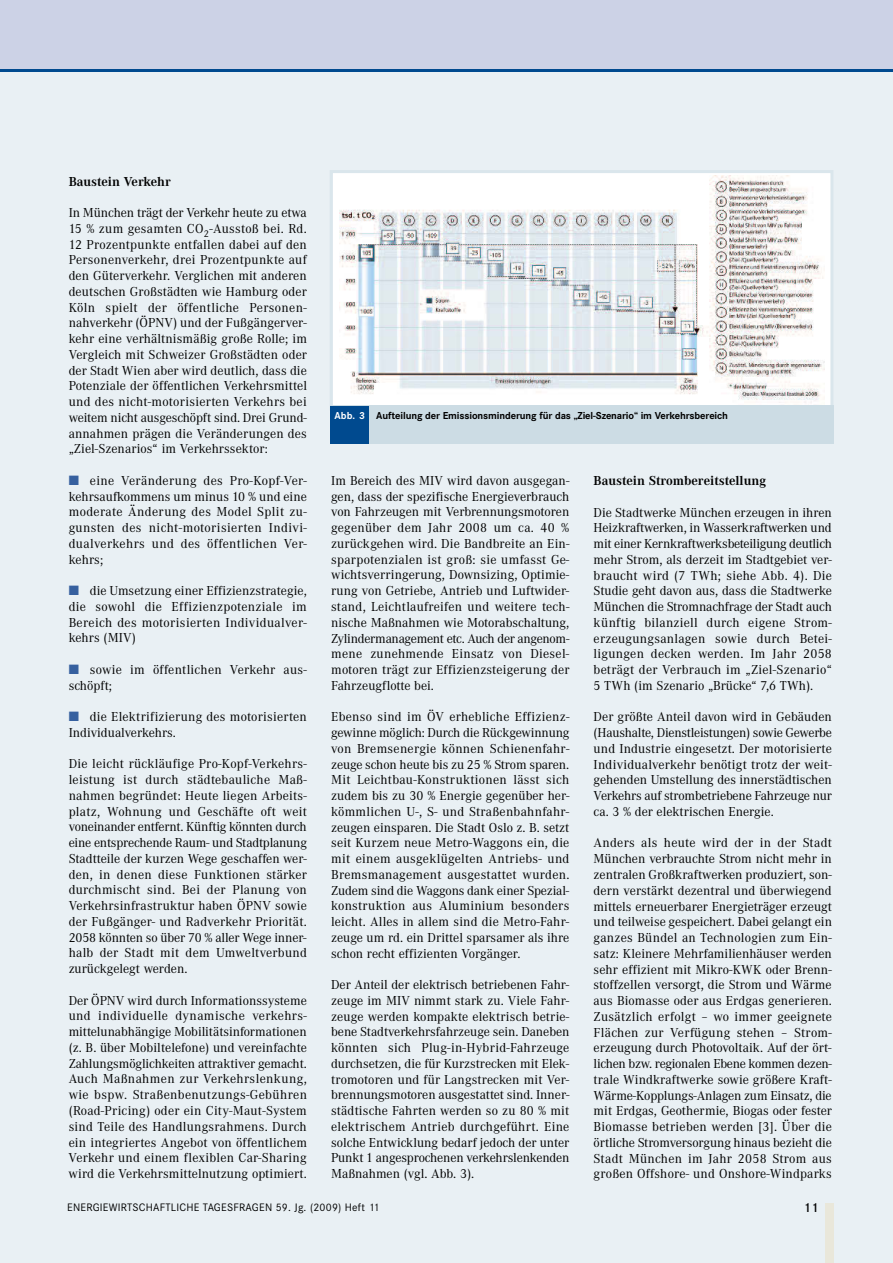
<style>
.page{position:relative;width:893px;height:1263px;background:#fff}
.page>*{position:absolute;margin:0;border:0;box-sizing:border-box;transform-origin:0 0}
.t1{font:13.5px/15.8px "Corporate A";letter-spacing:.01em;color:#000;text-align:justify}
.t2{font:700 13.5px "Corporate A";color:#000}
.t3{font:600 13.5px "Corporate S";color:#000}
.t4{font:11.25px "Corporate S";letter-spacing:.02em;color:#000}
.t5{font:700 10.5px "Corporate S";letter-spacing:-.01em;color:#000}
.s1{color:#36609f}
.s2{color:#fff}
</style>
<div class="page">
<div style="left:0;top:53px;width:893px;height:1210px;background:#e9f0f4"></div>
<div style="left:0;top:0;width:893px;height:71px;background:#ccd2e6"></div>
<hr style="left:0;top:69px;width:893px;height:3px;background:#004a8f">
<div style="left:825px;top:1203px;width:8px;height:60px;background:#e9e7da"></div>
<div style="left:333px;top:173px;width:497px;height:234px;background:#fff"></div>
<img style="left:340px;top:175px;width:484px;height:228px">
<div style="left:330px;top:170px;width:503px;height:240px;border:3px solid #dae6ec"></div>
<div style="left:330px;top:405px;width:503px;height:38px;background:#ccdce4"></div>
<div style="left:330px;top:406px;width:38px;height:37px;background:#004a8f"></div>
<p class="t2" style="left:69px;top:173px;width:104px">Baustein Verkehr</p>
<p class="t1" style="left:69px;top:204px;width:240px">In München trägt der Verkehr heute zu etwa 15 % zum gesamten CO<sub>2</sub>-Ausstoß bei. Rd.<br>12 Prozentpunkte entfallen dabei auf den Personenverkehr, drei Prozentpunkte auf den Güterverkehr. Verglichen mit anderen deutschen Großstädten wie Hamburg oder Köln spielt der öffentliche Personen&shy;nahverkehr (ÖPNV) und der Fußgängerver&shy;kehr eine verhältnismäßig große Rolle; im Vergleich mit Schweizer Großstädten oder der Stadt Wien aber wird deutlich, dass die Potenziale der öffentlichen Verkehrsmittel und des nicht-motorisierten Verkehrs bei weitem nicht ausgeschöpft sind. Drei Grund&shy;annahmen prägen die Veränderungen des „Ziel-Szenarios“ im Verkehrssektor:</p>
<p class="t1" style="left:69px;top:472px;width:240px"><span class="s1">■</span> eine Veränderung des Pro-Kopf-Ver - kehrsaufkommens um minus 10 % und eine moderate Änderung des Model Split zu - gunsten des nicht-motorisierten Indivi&shy;dualverkehrs und des öffentlichen Ver&shy;kehrs;</p>
<p class="t1" style="left:69px;top:582px;width:240px"><span class="s1">■</span> die Umsetzung einer Effizienzstrategie, die sowohl die Effizienzpotenziale im Bereich des motorisierten Individualver - kehrs (MIV)</p>
<p class="t1" style="left:69px;top:661px;width:240px"><span class="s1">■</span> sowie im öffentlichen Verkehr aus&shy;schöpft;</p>
<p class="t1" style="left:69px;top:708px;width:240px"><span class="s1">■</span> die Elektrifizierung des motorisierten<br>Individualverkehrs.</p>
<p class="t1" style="left:69px;top:756px;width:240px">Die leicht rückläufige Pro-Kopf-Verkehrs&shy;leistung ist durch städtebauliche Maß&shy;nahmen begründet: Heute liegen Arbeits&shy;platz, Wohnung und Geschäfte oft weit voneinander entfernt. Künftig könnten durch eine entsprechende Raum- und Stadtplanung Stadtteile der kurzen Wege geschaffen wer - den, in denen diese Funktionen stärker durchmischt sind. Bei der Planung von Verkehrsinfrastruktur haben ÖPNV sowie der Fußgänger- und Radverkehr Priorität.<br>2058 könnten so über 70 % aller Wege inner&shy;halb der Stadt mit dem Umweltverbund zurückgelegt werden.</p>
<p class="t1" style="left:69px;top:992px;width:240px">Der ÖPNV wird durch Informationssysteme und individuelle dynamische verkehrs&shy;mittelunabhängige Mobilitätsinformationen (z. B. über Mobiltelefone) und vereinfachte Zahlungsmöglichkeiten attraktiver gemacht.<br>Auch Maßnahmen zur Verkehrslenkung, wie bspw. Straßenbenutzungs-Gebü h ren (Road-Pricing) oder ein City-Maut-System sind Teile des Handlungsrahmens. Durch ein integriertes Angebot von öffentlichem Verkehr und einem flexiblen Car-Sharing wird die Verkehrsmittelnutzung optimiert.</p>
<p class="t5" style="left:335px;top:409px;width:395px"><span class="s2">Abb. 3</span> Aufteilung der Emissionsminderung für das „Ziel-Szenario“ im Verkehrsbereich</p>
<p class="t1" style="left:331px;top:472px;width:240px">Im Bereich des MIV wird davon ausgegan - gen, dass der spezifische Energieverbrauch von Fahrzeugen mit Verbrennungsmotoren gegenüber dem Jahr 2008 um ca. 40 % zurückgehen wird. Die Bandbreite an Ein&shy;sparpotenzialen ist groß: sie umfasst Ge - wichtsverringerung, Downsizing, Optimie - rung von Getriebe, Antrieb und Luftwider - stand, Leichtlaufreifen und weitere tech&shy;nische Maßnahmen wie Motorabschaltung, Zylindermanagement etc. Auch der angenom&shy;mene zunehmende Einsatz von Diesel&shy;motoren trägt zur Effizienzsteigerung der Fahrzeugflotte bei.</p>
<p class="t1" style="left:331px;top:709px;width:240px">Ebenso sind im ÖV erhebliche Effizienz - gewinne möglich: Durch die Rückgewinnung von Bremsenergie können Schienenfahr&shy;zeuge schon heute bis zu 25 % Strom sparen.<br>Mit Leichtbau-Konstruktionen lässt sich zudem bis zu 30 % Energie gegenüber her - kömmlichen U-, S- und Straßen bahnfahr - zeugen einsparen. Die Stadt Oslo z. B. setzt seit Kurzem neue Metro-Waggons ein, die mit einem ausgeklügelten Antriebs- und Bremsmanagement ausgestattet wurden.<br>Zudem sind die Waggons dank einer Spezial&shy;konstruktion aus Aluminium besonders leicht. Alles in allem sind die Metro-Fahr&shy;zeuge um rd. ein Drittel sparsamer als ihre schon recht effizienten Vorgänger.</p>
<p class="t1" style="left:331px;top:976px;width:240px">Der Anteil der elektrisch betriebenen Fahr&shy;zeuge im MIV nimmt stark zu. Viele Fahr&shy;zeuge werden kompakte elektrisch betrie - bene Stadtverkehrsfahrzeuge sein. Daneben könnten sich Plug-in-Hybrid-Fahrzeuge durchsetzen, die für Kurzstrecken mit Elek&shy;tromotoren und für Langstrecken mit Ver&shy;brennungsmotoren ausgestattet sind. Inner&shy;städtische Fahrten werden so zu 80 % mit elektrischem Antrieb durchgeführt. Eine solche Entwicklung bedarf jedoch der unter Punkt 1 angesprochenen verkehrslenkenden Maßnahmen (vgl. Abb. 3).</p>
<p class="t2" style="left:594px;top:473px;width:174px">Baustein Strombereitstellung</p>
<p class="t1" style="left:594px;top:504px;width:240px">Die Stadtwerke München erzeugen in ihren Heizkraftwerken, in Wasserkraftwerken und mit einer Kernkraftwerksbeteiligung deutlich mehr Strom, als derzeit im Stadtgebiet ver&shy;braucht wird (7 TWh; siehe Abb. 4). Die Studie geht davon aus, dass die Stadtwerke München die Stromnachfrage der Stadt auch künftig bilanziell durch eigene Strom&shy;erzeugungsanlagen sowie durch Betei&shy;ligungen decken werden. Im Jahr 2058 beträgt der Verbrauch im „Ziel-Szenario“ 5 TWh (im Szenario „Brücke“ 7,6 TWh).</p>
<p class="t1" style="left:594px;top:709px;width:240px">Der größte Anteil davon wird in Gebäuden (Haushalte, Dienstleistungen) sowie Gewerbe und Industrie eingesetzt. Der motorisierte Individualverkehr benötigt trotz der weit&shy;gehenden Umstellung des innerstädtischen Verkehrs auf strombetriebene Fahrzeuge nur ca. 3 % der elektrischen Energie.</p>
<p class="t1" style="left:594px;top:835px;width:240px">Anders als heute wird der in der Stadt München verbrauchte Strom nicht mehr in zentralen Großkraftwerken produziert, son - dern verstärkt dezentral und überwiegend mittels erneuerbarer Energieträger erzeugt und teilweise gespeichert. Dabei gelangt ein ganzes Bündel an Technologien zum Ein&shy;satz: Kleinere Mehrfamilienhäuser werden sehr effizient mit Mikro-KWK oder Brenn&shy;stoffzellen versorgt, die Strom und Wärme aus Biomasse oder aus Erdgas generieren.<br>Zusätzlich erfolgt – wo immer geeignete Flächen zur Verfügung stehen – Strom&shy;er zeugung durch Photovoltaik. Auf der ört - lichen bzw. regionalen Ebene kommen dezen&shy;trale Windkraftwerke sowie größere Kraft-Wärme-Kopplungs-Anlagen zum Einsatz, die mit Erdgas, Geothermie, Biogas oder fester Biomasse betrieben werden [3]. Über die örtliche Stromversorgung hinaus bezieht die Stadt München im Jahr 2058 Strom aus großen Offshore- und Onshore-Windparks</p>
<p class="t4" style="left:67px;top:1200px;width:314px">ENERGIEWIRTSCHAFTLICHE TAGESFRAGEN 59. Jg. (2009) Heft 11</p>
<p class="t3" style="left:804px;top:1200px;width:17px">11</p>
</div>
